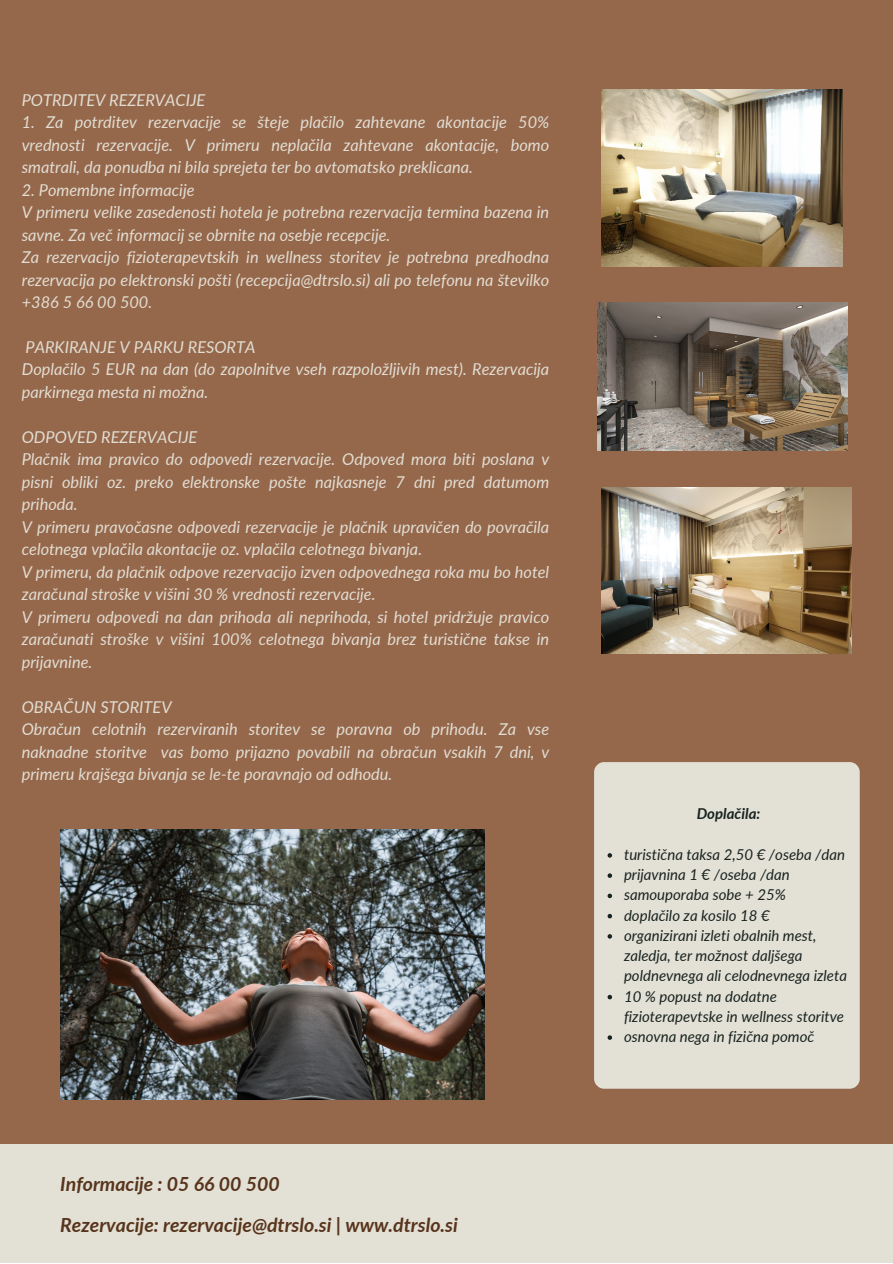
<style>
.page{position:relative;width:893px;height:1264px;background:#fff}
.page>*{position:absolute;margin:0;border:0;box-sizing:border-box;transform-origin:0 0}
.t1{font:italic 700 19.5px "Lato";color:#58341c}
.t2{font:italic 16.35px/22.5px "Lato";color:#e2ddd2;text-align:justify}
.t3{font:italic 15px/20.2px "Lato";color:#18231f}
.t4{font:italic 700 15px "Lato";color:#18231f}
</style>
<div class="page">
<div style="left:0;top:0;width:892px;height:1262px;background:#95684c"></div>
<img style="left:601px;top:89px;width:241px;height:177px">
<div style="left:0;top:1143px;width:892px;height:119px;background:#e3e0d5"></div>
<div style="left:594px;top:762px;width:265px;height:326px;background:#e3e0d5;border-radius:10px"></div>
<svg style="left:607px;top:853px;width:5px;height:4px"></svg>
<svg style="left:607px;top:873px;width:5px;height:4px"></svg>
<svg style="left:607px;top:893px;width:5px;height:5px"></svg>
<svg style="left:607px;top:913px;width:5px;height:5px"></svg>
<svg style="left:607px;top:934px;width:5px;height:4px"></svg>
<svg style="left:607px;top:994px;width:5px;height:5px"></svg>
<svg style="left:607px;top:1035px;width:5px;height:4px"></svg>
<img style="left:601px;top:487px;width:250px;height:166px">
<img style="left:597px;top:303px;width:250px;height:147px">
<img style="left:60px;top:829px;width:424px;height:270px">
<p class="t2" style="left:22px;top:88px;width:185px">POTRDITEV REZERVACIJE</p>
<p class="t2" style="left:22px;top:110px;width:529px">1. Za potrditev rezervacije se šteje plačilo zahtevane akontacije 50% vrednosti rezervacije. V primeru neplačila zahtevane akontacije, bomo smatrali, da ponudba ni bila sprejeta ter bo avtomatsko preklicana.</p>
<p class="t2" style="left:22px;top:178px;width:174px">2. Pomembne informacije</p>
<p class="t2" style="left:22px;top:200px;width:529px">V primeru velike zasedenosti hotela je potrebna rezervacija termina bazena in savne. Za več informacij se obrnite na osebje recepcije.</p>
<p class="t2" style="left:22px;top:245px;width:529px">Za rezervacijo fizioterapevtskih in wellness storitev je potrebna predhodna rezervacija po elektronski pošti (recepcija@dtrslo.si) ali po telefonu na številko +386 5 66 00 500.</p>
<p class="t2" style="left:26px;top:335px;width:231px">PARKIRANJE V PARKU RESORTA</p>
<p class="t2" style="left:22px;top:358px;width:529px">Doplačilo 5 EUR na dan (do zapolnitve vseh razpoložljivih mest). Rezervacija parkirnega mesta ni možna.</p>
<p class="t2" style="left:22px;top:425px;width:177px">ODPOVED REZERVACIJE</p>
<p class="t2" style="left:22px;top:448px;width:529px">Plačnik ima pravico do odpovedi rezervacije. Odpoved mora biti poslana v pisni obliki oz. preko elektronske pošte najkasneje 7 dni pred datumom prihoda.</p>
<p class="t2" style="left:22px;top:515px;width:529px">V primeru pravočasne odpovedi rezervacije je plačnik upravičen do povračila celotnega vplačila akontacije oz. vplačila celotnega bivanja.</p>
<p class="t2" style="left:22px;top:560px;width:529px">V primeru, da plačnik odpove rezervacijo izven odpovednega roka mu bo hotel zaračunal stroške v višini 30 % vrednosti rezervacije.</p>
<p class="t2" style="left:22px;top:605px;width:529px">V primeru odpovedi na dan prihoda ali neprihoda, si hotel pridržuje pravico zaračunati stroške v višini 100% celotnega bivanja brez turistične takse in prijavnine.</p>
<p class="t2" style="left:22px;top:695px;width:151px">OBRAČUN STORITEV</p>
<p class="t2" style="left:22px;top:717px;width:529px">Obračun celotnih rezerviranih storitev se poravna ob prihodu. Za vse naknadne storitve vas bomo prijazno povabili na obračun vsakih 7 dni, v primeru krajšega bivanja se le-te poravnajo od odhodu.</p>
<p class="t1" style="left:60px;top:1172px;width:221px">Informacije : 05 66 00 500</p>
<p class="t1" style="left:60px;top:1212px;width:399px">Rezervacije: rezervacije@dtrslo.si | www.dtrslo.si</p>
<p class="t4" style="left:696px;top:804px;width:65px">Doplačila:</p>
<p class="t3" style="left:624px;top:844px;width:222px">turistična taksa 2,50 € /oseba /dan</p>
<p class="t3" style="left:624px;top:864px;width:167px">prijavnina 1 € /oseba /dan</p>
<p class="t3" style="left:624px;top:884px;width:163px">samouporaba sobe + 25%</p>
<p class="t3" style="left:624px;top:904px;width:147px">doplačilo za kosilo 18 €</p>
<p class="t3" style="left:624px;top:924px;width:224px">organizirani izleti obalnih mest, zaledja, ter možnost daljšega poldnevnega ali celodnevnega izleta</p>
<p class="t3" style="left:624px;top:985px;width:221px">10 % popust na dodatne fizioterapevtske in wellness storitve</p>
<p class="t3" style="left:624px;top:1026px;width:192px">osnovna nega in fizična pomoč</p>
</div>
